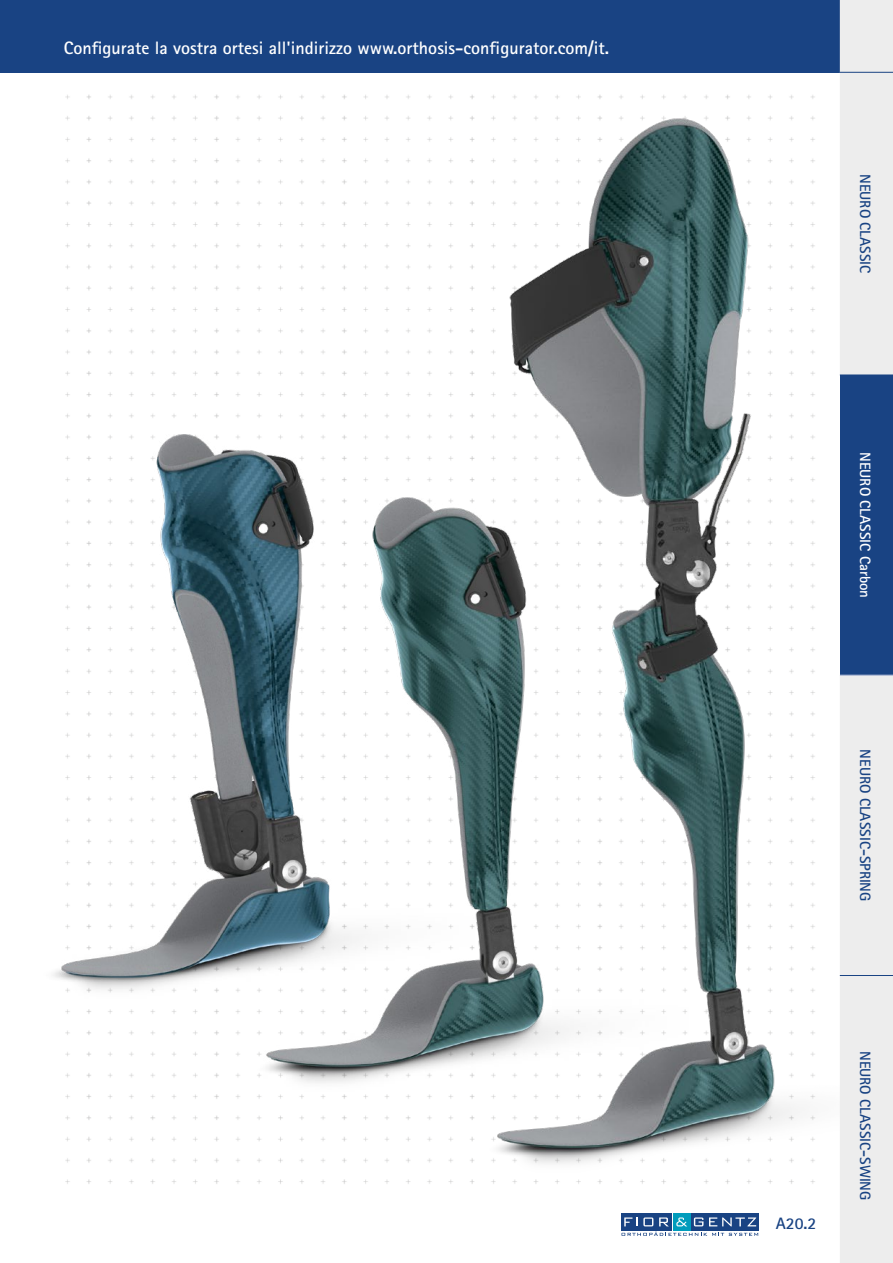
<style>
.page{position:relative;width:893px;height:1263px;background:#fff}
.page>*{position:absolute;margin:0;border:0;box-sizing:border-box;transform-origin:0 0}
.t1{font:700 18px "Rotis Sans Serif Pro";color:#fff}
.t2{font:700 16.5px "Rotis Sans Serif Pro";color:#194383}
.t3{font:700 15px "Rotis Sans Serif Pro";color:#194383}
.t4{font:700 15px "Rotis Sans Serif Pro";color:#fff}
</style>
<div class="page">
<img style="left:65px;top:95px;width:750px;height:1089px">
<img style="left:258px;top:497px;width:231px;height:595px">
<img style="left:489px;top:118px;width:351px;height:1055px">
<img style="left:53px;top:435px;width:421px;height:568px">
<div style="left:673px;top:1213px;width:17px;height:17px;background:#009cbc"></div>
<div style="left:692px;top:1213px;width:67px;height:17px;background:#194383"></div>
<div style="left:621px;top:1213px;width:50px;height:17px;background:#194383"></div>
<svg style="left:621px;top:1232px;width:137px;height:4px"></svg>
<svg style="left:676px;top:1217px;width:11px;height:9px"></svg>
<svg style="left:694px;top:1217px;width:9px;height:9px"></svg>
<svg style="left:709px;top:1217px;width:47px;height:9px"></svg>
<svg style="left:624px;top:1217px;width:29px;height:9px"></svg>
<svg style="left:659px;top:1217px;width:9px;height:9px"></svg>
<div style="left:0;top:0;width:840px;height:72px;background:#194383"></div>
<div style="left:840px;top:0;width:53px;height:1263px;background:#ededed"></div>
<div style="left:840px;top:375px;width:53px;height:300px;background:#194383"></div>
<hr style="left:840px;top:675px;width:53px;height:1px;background:#e9e9f3">
<hr style="left:840px;top:975px;width:53px;height:1px;background:#194383">
<hr style="left:840px;top:72px;width:53px;height:1px;background:#194383">
<p class="t1" style="left:64px;top:37px;width:547px">Configurate la vostra ortesi all'indirizzo www.orthosis-configurator.com/it.</p>
<p class="t3" style="left:875px;top:174px;width:101px;rotate:90deg">NEURO CLASSIC</p>
<p class="t4" style="left:875px;top:452px;width:148px;rotate:90deg">NEURO CLASSIC Carbon</p>
<p class="t3" style="left:875px;top:749px;width:153px;rotate:90deg">NEURO CLASSIC-SPRING</p>
<p class="t2" style="left:776px;top:1213px;width:42px">A20.2</p>
<p class="t3" style="left:875px;top:1051px;width:151px;rotate:90deg">NEURO CLASSIC-SWING</p>
</div>
